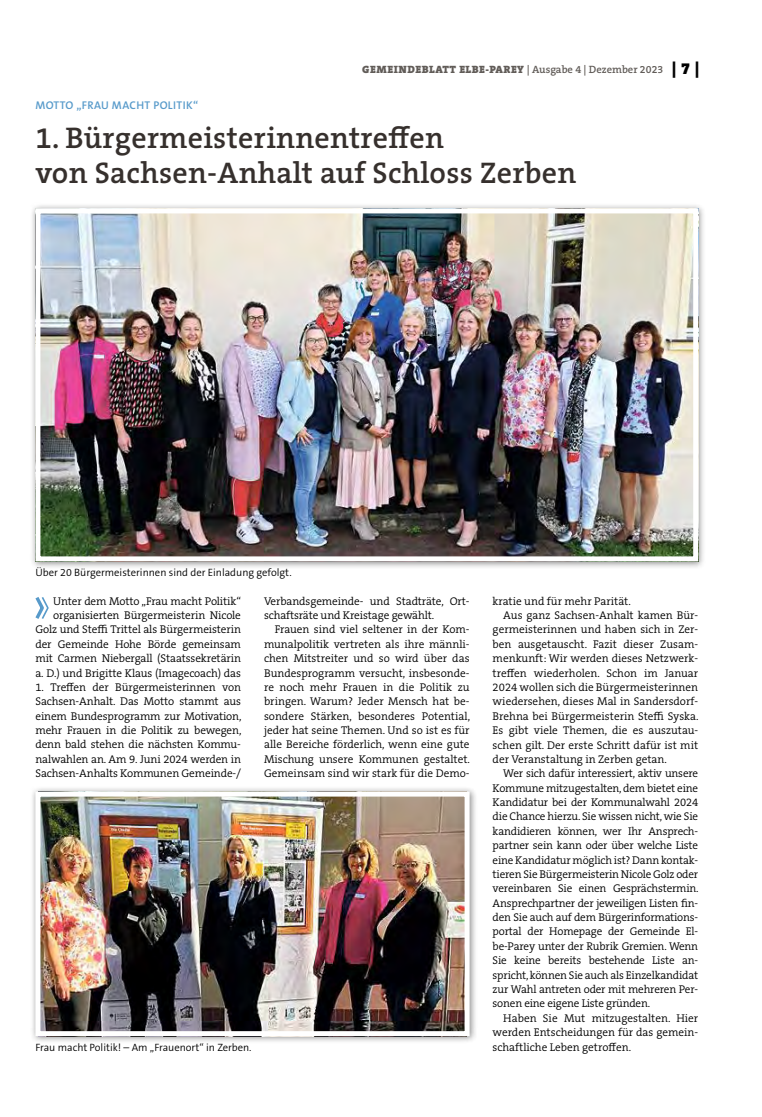
<style>
.page{position:relative;width:762px;height:1117px;background:#fff}
.page>*{position:absolute;margin:0;border:0;box-sizing:border-box;transform-origin:0 0}
.t1{font:600 30px/35px "The Serif B W6";letter-spacing:.01em;color:#36302d}
.t2{font:300 11.25px/14.4px "The Serif B W4";letter-spacing:-.01em;color:#000;text-align:justify}
.t3{font:600 11.25px "The Sans B W6";letter-spacing:.035em;color:#579aca}
.t4{font:300 10.62px "The Sans B W4";color:#000}
.t5{font:900 10.62px "The Serif B W9";letter-spacing:.045em;color:#615c58}
.s1{font-family:"The Serif B W6";font-weight:600}
.s2{font-size:16.25px;color:#000}
</style>
<div class="page">
<svg style="left:35px;top:597px;width:14px;height:22px"></svg>
<div style="left:30px;top:202px;width:676px;height:367px;background:#000;opacity:.45"></div>
<img style="left:41px;top:214px;width:651px;height:341px">
<div style="left:35px;top:208px;width:663px;height:353px;border:5px solid #fff"></div>
<div style="left:30px;top:785px;width:447px;height:258px;background:#000;opacity:.45"></div>
<img style="left:41px;top:797px;width:422px;height:232px">
<div style="left:35px;top:791px;width:434px;height:244px;border:5px solid #fff"></div>
<p class="t5" style="left:362px;top:63px;width:339px">GEMEINDEBLATT ELBE-PAREY <span class="s1">| Ausgabe 4 | Dezember 2023</span> <span class="s2">| 7 |</span></p>
<p class="t3" style="left:36px;top:98px;width:164px">MOTTO „FRAU MACHT POLITIK“</p>
<h1 class="t1" style="left:35px;top:120px;width:542px">1. Bürgermeisterinnentreffen<br>von Sachsen-Anhalt auf Schloss Zerben</h1>
<p class="t4" style="left:35px;top:565px;width:258px">Über 20 Bürgermeisterinnen sind der Einladung gefolgt.</p>
<p class="t2" style="left:35px;top:593px;width:207px;text-align:right">Unter dem Motto „Frau macht Politik“ organisierten Bürgermeisterin Nicole Golz und Steffi Trittel als Bürgermeisterin der Gemeinde Hohe Börde gemeinsam mit Carmen Niebergall (Staatssekretärin a. D.) und Brigitte Klaus (Imagecoach) das</p>
<p class="t2" style="left:35px;top:679px;width:208px">1. Treffen der Bürgermeisterinnen von Sachsen-Anhalt. Das Motto stammt aus einem Bundesprogramm zur Motivation, mehr Frauen in die Politik zu bewegen, denn bald stehen die nächsten Kommu&shy;nalwahlen an. Am 9. Juni 2024 werden in Sachsen-Anhalts Kommunen Gemeinde-/</p>
<p class="t2" style="left:264px;top:593px;width:207px">Verbandsgemeinde- und Stadträte, Ort&shy;schaftsräte und Kreistage gewählt.</p>
<p class="t2" style="left:264px;top:622px;width:208px;text-indent:11px">Frauen sind viel seltener in der Kom&shy;munalpolitik vertreten als ihre männli&shy;chen Mitstreiter und so wird über das Bundesprogramm versucht, insbesonde&shy;re noch mehr Frauen in die Politik zu bringen. Warum? Jeder Mensch hat be&shy;sondere Stärken, besonderes Potential, jeder hat seine Themen. Und so ist es für alle Bereiche förderlich, wenn eine gute Mischung unsere Kommunen gestaltet.<br>Gemeinsam sind wir stark für die Demo-</p>
<p class="t4" style="left:35px;top:1039px;width:218px">Frau macht Politik! – Am „Frauenort“ in Zerben.</p>
<p class="t2" style="left:493px;top:593px;width:140px">kratie und für mehr Parität.</p>
<p class="t2" style="left:503px;top:608px;width:196px">Aus ganz Sachsen-Anhalt kamen Bür-</p>
<p class="t2" style="left:493px;top:622px;width:207px">germeisterinnen und haben sich in Zer-</p>
<p class="t2" style="left:493px;top:636px;width:207px">ben ausgetauscht. Fazit dieser Zusam-</p>
<p class="t2" style="left:493px;top:651px;width:207px">menkunft: Wir werden dieses Netzwerk-</p>
<p class="t2" style="left:493px;top:665px;width:207px">treffen wiederholen. Schon im Januar</p>
<p class="t2" style="left:493px;top:680px;width:207px">2024 wollen sich die Bürgermeisterinnen</p>
<p class="t2" style="left:493px;top:694px;width:207px">wiedersehen, dieses Mal in Sandersdorf-</p>
<p class="t2" style="left:493px;top:708px;width:207px">Brehna bei Bürgermeisterin Steffi Syska.</p>
<p class="t2" style="left:493px;top:723px;width:207px">Es gibt viele Themen, die es auszutau-</p>
<p class="t2" style="left:493px;top:737px;width:207px">schen gilt. Der erste Schritt dafür ist mit</p>
<p class="t2" style="left:493px;top:751px;width:176px">der Veranstaltung in Zerben getan.</p>
<p class="t2" style="left:503px;top:766px;width:196px">Wer sich dafür interessiert, aktiv unsere</p>
<p class="t2" style="left:493px;top:780px;width:207px">Kommune mitzugestalten, dem bietet eine</p>
<p class="t2" style="left:493px;top:794px;width:207px">Kandidatur bei der Kommunalwahl 2024</p>
<p class="t2" style="left:493px;top:809px;width:207px">die Chance hierzu. Sie wissen nicht, wie Sie</p>
<p class="t2" style="left:493px;top:823px;width:207px">kandidieren können, wer Ihr Ansprech-</p>
<p class="t2" style="left:493px;top:838px;width:207px">partner sein kann oder über welche Liste</p>
<p class="t2" style="left:493px;top:852px;width:207px">eine Kandidatur möglich ist? Dann kontak-</p>
<p class="t2" style="left:493px;top:866px;width:207px">tieren Sie Bürgermeisterin Nicole Golz oder</p>
<p class="t2" style="left:493px;top:881px;width:207px">vereinbaren Sie einen Gesprächstermin.</p>
<p class="t2" style="left:493px;top:895px;width:207px">Ansprechpartner der jeweiligen Listen fin-</p>
<p class="t2" style="left:493px;top:909px;width:207px">den Sie auch auf dem Bürgerinformations-</p>
<p class="t2" style="left:493px;top:924px;width:207px">portal der Homepage der Gemeinde El-</p>
<p class="t2" style="left:493px;top:938px;width:207px">be-Parey unter der Rubrik Gremien. Wenn</p>
<p class="t2" style="left:493px;top:953px;width:207px">Sie keine bereits bestehende Liste an-</p>
<p class="t2" style="left:493px;top:967px;width:207px">spricht, können Sie auch als Einzelkandidat</p>
<p class="t2" style="left:493px;top:981px;width:207px">zur Wahl antreten oder mit mehreren Per-</p>
<p class="t2" style="left:493px;top:996px;width:159px">sonen eine eigene Liste gründen.</p>
<p class="t2" style="left:503px;top:1010px;width:196px">Haben Sie Mut mitzugestalten. Hier</p>
<p class="t2" style="left:493px;top:1024px;width:207px">werden Entscheidungen für das gemein-</p>
<p class="t2" style="left:493px;top:1039px;width:140px">schaftliche Leben getroffen.</p>
</div>
